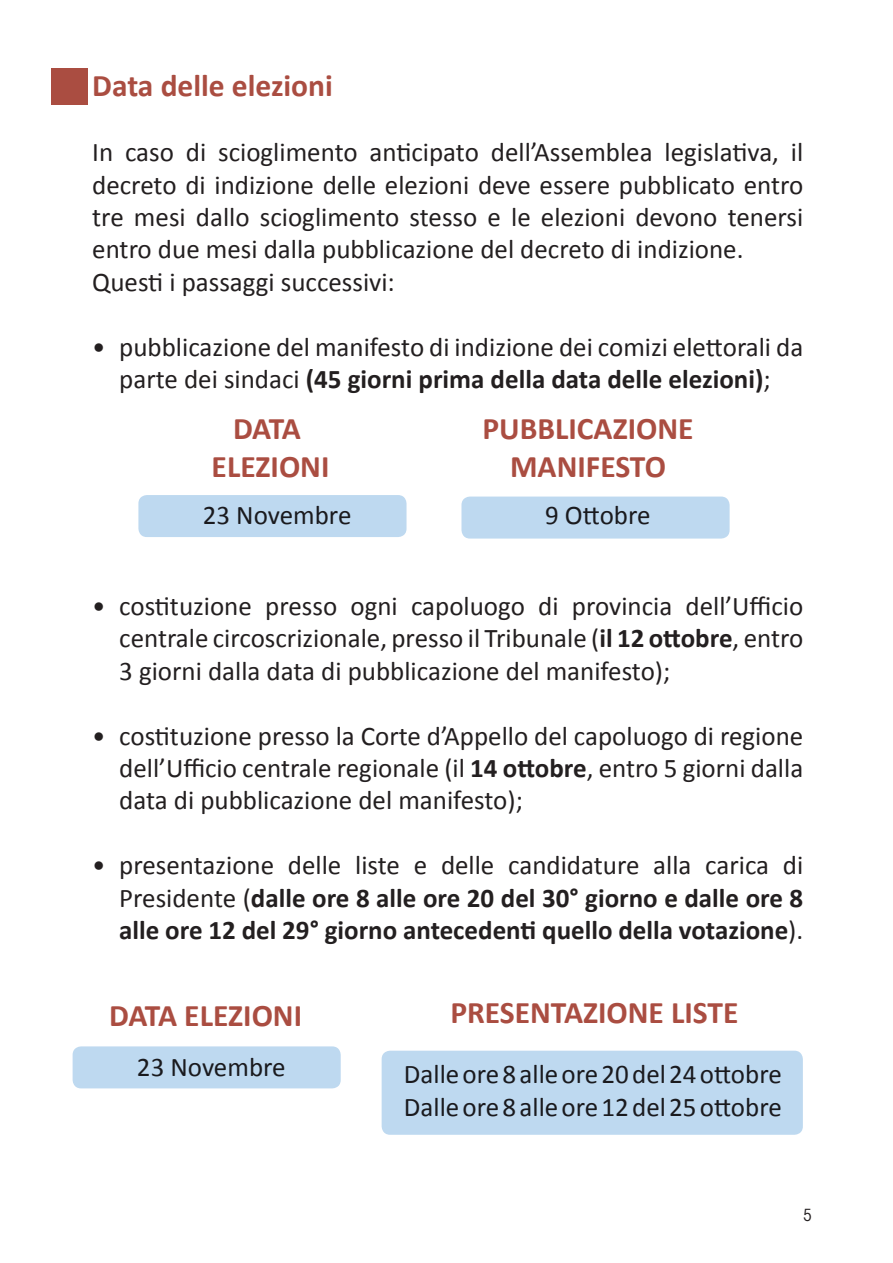
<style>
.page{position:relative;width:893px;height:1263px;background:#fff}
.page>*{position:absolute;margin:0;border:0;box-sizing:border-box;transform-origin:0 0}
.t1{font:700 31.5px/37.8px "Calibri";color:#aa4d41;text-align:center}
.t2{font:27px/32.4px "Calibri";color:#231f20;text-align:justify}
.t3{font:700 27px/32.4px "Calibri";color:#231f20;text-align:justify}
.t4{font:condensed 16.5px "ITC Avant Garde Std";color:#231f20}
.s1{font-weight:700}
.s2{font-weight:400}
</style>
<div class="page">
<div style="left:51px;top:69px;width:36px;height:36px;background:#aa4d41"></div>
<div style="left:138px;top:495px;width:268px;height:42px;background:#bed9f0;border-radius:9px"></div>
<div style="left:461px;top:497px;width:269px;height:42px;background:#bed9f0;border-radius:9px"></div>
<div style="left:73px;top:1046px;width:268px;height:42px;background:#bed9f0;border-radius:9px"></div>
<div style="left:382px;top:1051px;width:421px;height:84px;background:#bed9f0;border-radius:9px"></div>
<p class="t1" style="left:92px;top:67px;width:242px">Data delle elezioni</p>
<p class="t2" style="left:92px;top:136px;width:712px">In caso di scioglimento anticipato dell’Assemblea legislativa, il decreto di indizione delle elezioni deve essere pubblicato entro tre mesi dallo scioglimento stesso e le elezioni devono tenersi entro due mesi dalla pubblicazione del decreto di indizione.</p>
<p class="t2" style="left:92px;top:266px;width:304px">Questi i passaggi successivi:</p>
<p class="t2" style="left:92px;top:331px;width:712px;text-align:center">• pubblicazione del manifesto di indizione dei comizi elettorali da parte dei sindaci <span class="s1">(45 giorni prima della data delle elezioni)</span>;</p>
<p class="t1" style="left:233px;top:410px;width:69px">DATA</p>
<p class="t1" style="left:212px;top:447px;width:119px">ELEZIONI</p>
<p class="t1" style="left:483px;top:410px;width:213px">PUBBLICAZIONE<br>MANIFESTO</p>
<p class="t2" style="left:203px;top:499px;width:150px">23 Novembre</p>
<p class="t2" style="left:545px;top:499px;width:107px">9 Ottobre</p>
<p class="t2" style="left:119px;top:590px;width:685px;text-indent:-27px">• costituzione presso ogni capoluogo di provincia dell’Ufficio centrale circoscrizionale, presso il Tribunale (<span class="s1">il 12 ottobre</span>, entro 3 giorni dalla data di pubblicazione del manifesto);</p>
<p class="t2" style="left:119px;top:719px;width:685px;text-indent:-27px">• costituzione presso la Corte d’Appello del capoluogo di regione dell’Ufficio centrale regionale (il <span class="s1">14 ottobre</span>, entro 5 giorni dalla data di pubblicazione del manifesto);</p>
<p class="t3" style="left:119px;top:849px;width:685px;text-indent:-27px"><span class="s2">• presentazione delle liste e delle candidature alla carica di Presidente (</span>dalle ore 8 alle ore 20 del 30° giorno e dalle ore 8 alle ore 12 del 29° giorno antecedenti quello della votazione<span class="s2">).</span></p>
<p class="t1" style="left:109px;top:996px;width:194px">DATA ELEZIONI</p>
<p class="t1" style="left:450px;top:993px;width:290px">PRESENTAZIONE LISTE</p>
<p class="t2" style="left:137px;top:1050px;width:150px">23 Novembre</p>
<p class="t2" style="left:404px;top:1058px;width:379px">Dalle ore 8 alle ore 20 del 24 ottobre</p>
<p class="t2" style="left:404px;top:1090px;width:379px">Dalle ore 8 alle ore 12 del 25 ottobre</p>
<p class="t4" style="left:803px;top:1205px;width:10px">5</p>
</div>
